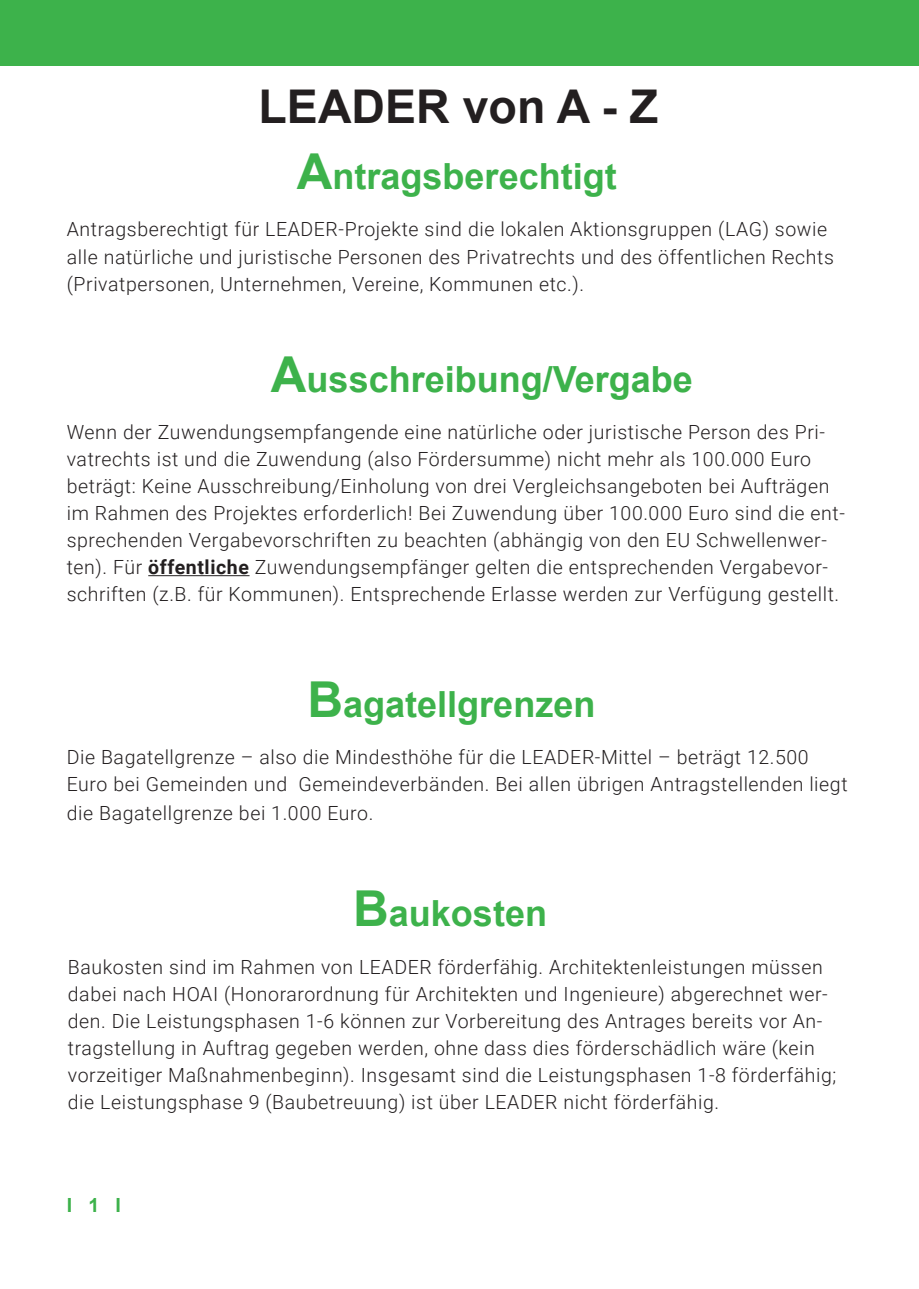
<style>
.page{position:relative;width:919px;height:1289px;background:#fff}
.page>*{position:absolute;margin:0;border:0;box-sizing:border-box;transform-origin:0 0}
.t1{font:700 46.5px "Arial";color:#231f20}
.t2{font:700 36px "Arial";color:#3db24b}
.t3{font:300 19.5px/27px "Roboto";letter-spacing:.03em;color:#231f20}
.t4{font:700 19.5px "Arial";color:#3db24b}
.s1{font-size:49.5px}
.s2{font-weight:700}
</style>
<div class="page">
<hr style="left:148px;top:575px;width:101px;height:1px;background:#231f20">
<div style="left:0;top:0;width:918px;height:66px;background:#3db24b"></div>
<h1 class="t1" style="left:258px;top:90px;width:401px">LEADER von A - Z</h1>
<h2 class="t2" style="left:297px;top:163px;width:321px"><span class="s1">A</span>ntragsberechtigt</h2>
<p class="t3" style="left:67px;top:217px;width:768px">Antragsberechtigt für LEADER-Projekte sind die lokalen Aktionsgruppen (LAG) sowie alle natürliche und juristische Personen des Privatrechts und des öffentlichen Rechts (Privatpersonen, Unternehmen, Vereine, Kommunen etc.).</p>
<h2 class="t2" style="left:271px;top:366px;width:423px"><span class="s1">A</span>usschreibung/Vergabe</h2>
<p class="t3" style="left:67px;top:420px;width:779px">Wenn der Zuwendungsempfangende eine natürliche oder juristische Person des Pri&shy;vatrechts ist und die Zuwendung (also Fördersumme) nicht mehr als 100.000 Euro beträgt: Keine Ausschreibung/Einholung von drei Vergleichsangeboten bei Aufträgen im Rahmen des Projektes erforderlich! Bei Zuwendung über 100.000 Euro sind die ent&shy;sprechenden Vergabevorschriften zu beachten (abhängig von den EU Schwellenwer&shy;ten). Für <span class="s2">öffentliche</span> Zuwendungsempfänger gelten die entsprechenden Vergabevor&shy;schriften (z.B. für Kommunen). Entsprechende Erlasse werden zur Verfügung gestellt.</p>
<h2 class="t2" style="left:307px;top:690px;width:289px"><span class="s1">B</span>agatellgrenzen</h2>
<p class="t3" style="left:67px;top:744px;width:782px;line-height:27.8px">Die Bagatellgrenze – also die Mindesthöhe für die LEADER-Mittel – beträgt 12.500<br>Euro bei Gemeinden und Gemeindeverbänden. Bei allen übrigen Antragstellenden liegt die Bagatellgrenze bei 1.000 Euro.</p>
<h2 class="t2" style="left:353px;top:900px;width:195px"><span class="s1">B</span>aukosten</h2>
<p class="t3" style="left:68px;top:954px;width:770px">Baukosten sind im Rahmen von LEADER förderfähig. Architektenleistungen müssen dabei nach HOAI (Honorarordnung für Architekten und Ingenieure) abgerechnet wer&shy;den. Die Leistungsphasen 1-6 können zur Vorbereitung des Antrages bereits vor An&shy;tragstellung in Auftrag gegeben werden, ohne dass dies förderschädlich wäre (kein vorzeitiger Maßnahmenbeginn). Insgesamt sind die Leistungsphasen 1-8 förderfähig; die Leistungsphase 9 (Baubetreuung) ist über LEADER nicht förderfähig.</p>
<p class="t4" style="left:67px;top:1197px;width:56px">I 1 I</p>
</div>
